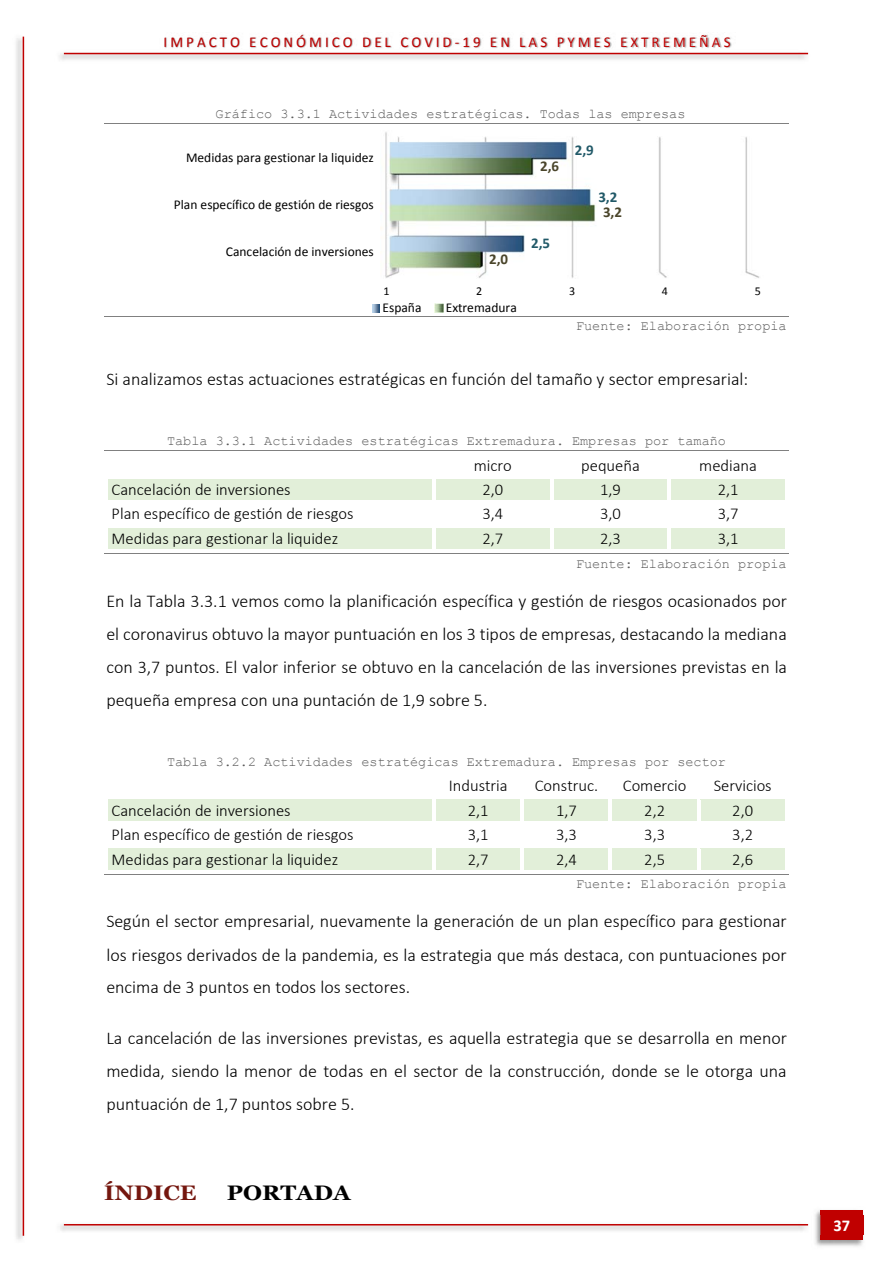
<style>
.page{position:relative;width:893px;height:1263px;background:#fff}
.page>*{position:absolute;margin:0;border:0;box-sizing:border-box;transform-origin:0 0}
.t1{font:700 21px "Georgia";color:#000;scale:1.1 1}
.t2{font:700 21px "Georgia";color:#74160e;scale:1.1 1}
.t3{font:300 18px/33px "Calibri";color:#000;text-align:justify}
.t4{font:300 16.5px "Calibri";color:#000}
.t5{font:700 16.5px "Calibri";color:#fff}
.t6{font:15px "Calibri";letter-spacing:.205em;color:#c00000}
.t7{font:700 15px "Calibri";color:#4a452a}
.t8{font:700 15px "Calibri";color:#215968}
.t9{font:13.5px "Courier New";color:#595959}
.t10{font:13.5px "Calibri";color:#000}
.t11{font:12px "Calibri";color:#000}
</style>
<div class="page">
<img style="left:164px;top:34px;width:568px;height:14px">
<hr style="left:64px;top:53px;width:744px;height:1px;background:#c00000">
<img style="left:16px;top:36px;width:9px;height:1204px">
<hr style="left:23px;top:37px;width:1px;height:1199px;background:#c00000">
<hr style="left:64px;top:1224px;width:744px;height:1px;background:#c00000">
<img style="left:815px;top:1210px;width:49px;height:37px">
<div style="left:821px;top:1210px;width:42px;height:30px;background:#c00000"></div>
<img style="left:820px;top:1215px;width:1px;height:20px">
<hr style="left:104px;top:123px;width:685px;height:1px;background:#808080">
<hr style="left:104px;top:316px;width:685px;height:1px;background:#808080">
<hr style="left:104px;top:451px;width:685px;height:1px;background:#808080">
<hr style="left:108px;top:451px;width:325px;height:3px;background:#fff">
<hr style="left:436px;top:451px;width:114px;height:3px;background:#fff">
<hr style="left:553px;top:451px;width:115px;height:3px;background:#fff">
<hr style="left:671px;top:451px;width:114px;height:3px;background:#fff">
<div style="left:108px;top:479px;width:325px;height:21px;background:#e2efd9"></div>
<div style="left:436px;top:479px;width:114px;height:21px;background:#e2efd9"></div>
<div style="left:553px;top:479px;width:115px;height:21px;background:#e2efd9"></div>
<div style="left:671px;top:479px;width:114px;height:21px;background:#e2efd9"></div>
<div style="left:108px;top:528px;width:325px;height:21px;background:#e2efd9"></div>
<div style="left:436px;top:528px;width:114px;height:21px;background:#e2efd9"></div>
<div style="left:553px;top:528px;width:115px;height:21px;background:#e2efd9"></div>
<div style="left:671px;top:528px;width:114px;height:21px;background:#e2efd9"></div>
<hr style="left:104px;top:553px;width:685px;height:1px;background:#808080">
<hr style="left:104px;top:771px;width:685px;height:1px;background:#808080">
<div style="left:108px;top:800px;width:325px;height:21px;background:#e2efd9"></div>
<div style="left:436px;top:800px;width:85px;height:21px;background:#e2efd9"></div>
<div style="left:524px;top:800px;width:85px;height:21px;background:#e2efd9"></div>
<div style="left:612px;top:800px;width:85px;height:21px;background:#e2efd9"></div>
<div style="left:700px;top:800px;width:85px;height:21px;background:#e2efd9"></div>
<svg style="left:108px;top:799px;width:324px;height:1px"></svg>
<svg style="left:436px;top:799px;width:84px;height:1px"></svg>
<svg style="left:524px;top:799px;width:84px;height:1px"></svg>
<svg style="left:612px;top:799px;width:85px;height:1px"></svg>
<svg style="left:700px;top:799px;width:85px;height:1px"></svg>
<div style="left:108px;top:849px;width:325px;height:21px;background:#e2efd9"></div>
<div style="left:436px;top:849px;width:85px;height:21px;background:#e2efd9"></div>
<div style="left:524px;top:849px;width:85px;height:21px;background:#e2efd9"></div>
<div style="left:612px;top:849px;width:85px;height:21px;background:#e2efd9"></div>
<div style="left:700px;top:849px;width:85px;height:21px;background:#e2efd9"></div>
<hr style="left:104px;top:874px;width:685px;height:1px;background:#808080">
<img style="left:381px;top:132px;width:379px;height:146px">
<svg style="left:372px;top:305px;width:7px;height:7px"></svg>
<svg style="left:435px;top:304px;width:8px;height:9px"></svg>
<p class="t6" style="left:164px;top:31px;width:568px">IMPACTO ECONÓMICO DEL COVID-19 EN LAS PYMES EXTREMEÑAS</p>
<p class="t9" style="left:216px;top:105px;width:471px">Gráfico 3.3.1 Actividades estratégicas. Todas las empresas</p>
<p class="t10" style="left:186px;top:148px;width:189px">Medidas para gestionar la liquidez</p>
<p class="t10" style="left:174px;top:195px;width:201px">Plan específico de gestión de riesgos</p>
<p class="t10" style="left:226px;top:243px;width:150px">Cancelación de inversiones</p>
<p class="t7" style="left:489px;top:248px;width:20px">2,0</p>
<p class="t7" style="left:540px;top:155px;width:20px">2,6</p>
<p class="t8" style="left:531px;top:233px;width:20px">2,5</p>
<p class="t8" style="left:575px;top:140px;width:20px">2,9</p>
<p class="t8" style="left:598px;top:186px;width:20px">3,2</p>
<p class="t7" style="left:603px;top:202px;width:20px">3,2</p>
<p class="t11" style="left:383px;top:282px;width:8px">1</p>
<p class="t11" style="left:476px;top:282px;width:8px">2</p>
<p class="t11" style="left:569px;top:282px;width:8px">3</p>
<p class="t11" style="left:662px;top:282px;width:8px">4</p>
<p class="t11" style="left:755px;top:282px;width:8px">5</p>
<p class="t10" style="left:382px;top:298px;width:41px">España</p>
<p class="t10" style="left:446px;top:298px;width:73px">Extremadura</p>
<p class="t9" style="left:576px;top:318px;width:212px">Fuente: Elaboración propia</p>
<p class="t3" style="left:106px;top:362px;width:643px">Si analizamos estas actuaciones estratégicas en función del tamaño y sector empresarial:</p>
<p class="t9" style="left:167px;top:432px;width:560px">Tabla 3.3.1 Actividades estratégicas Extremadura. Empresas por tamaño</p>
<p class="t4" style="left:474px;top:455px;width:40px">micro</p>
<p class="t4" style="left:581px;top:455px;width:60px">pequeña</p>
<p class="t4" style="left:699px;top:455px;width:59px">mediana</p>
<p class="t4" style="left:112px;top:479px;width:181px">Cancelación de inversiones</p>
<p class="t4" style="left:482px;top:479px;width:22px">2,0</p>
<p class="t4" style="left:600px;top:479px;width:22px">1,9</p>
<p class="t4" style="left:718px;top:479px;width:22px">2,1</p>
<p class="t4" style="left:112px;top:503px;width:243px">Plan específico de gestión de riesgos</p>
<p class="t4" style="left:482px;top:503px;width:22px">3,4</p>
<p class="t4" style="left:600px;top:503px;width:22px">3,0</p>
<p class="t4" style="left:718px;top:503px;width:22px">3,7</p>
<p class="t4" style="left:112px;top:528px;width:228px">Medidas para gestionar la liquidez</p>
<p class="t4" style="left:482px;top:528px;width:22px">2,7</p>
<p class="t4" style="left:600px;top:528px;width:22px">2,3</p>
<p class="t4" style="left:718px;top:528px;width:22px">3,1</p>
<p class="t9" style="left:576px;top:555px;width:212px">Fuente: Elaboración propia</p>
<p class="t3" style="left:106px;top:584px;width:682px">En la Tabla 3.3.1 vemos como la planificación específica y gestión de riesgos ocasionados por el coronavirus obtuvo la mayor puntuación en los 3 tipos de empresas, destacando la mediana con 3,7 puntos. El valor inferior se obtuvo en la cancelación de las inversiones previstas en la pequeña empresa con una puntación de 1,9 sobre 5.</p>
<p class="t9" style="left:167px;top:753px;width:560px">Tabla 3.2.2 Actividades estratégicas Extremadura. Empresas por sector</p>
<p class="t4" style="left:449px;top:775px;width:60px">Industria</p>
<p class="t4" style="left:535px;top:775px;width:65px">Construc.</p>
<p class="t4" style="left:623px;top:775px;width:65px">Comercio</p>
<p class="t4" style="left:714px;top:775px;width:59px">Servicios</p>
<p class="t4" style="left:112px;top:800px;width:181px">Cancelación de inversiones</p>
<p class="t4" style="left:468px;top:800px;width:22px">2,1</p>
<p class="t4" style="left:556px;top:800px;width:22px">1,7</p>
<p class="t4" style="left:644px;top:800px;width:22px">2,2</p>
<p class="t4" style="left:732px;top:800px;width:22px">2,0</p>
<p class="t4" style="left:112px;top:824px;width:243px">Plan específico de gestión de riesgos</p>
<p class="t4" style="left:468px;top:824px;width:22px">3,1</p>
<p class="t4" style="left:556px;top:824px;width:22px">3,3</p>
<p class="t4" style="left:644px;top:824px;width:22px">3,3</p>
<p class="t4" style="left:732px;top:824px;width:22px">3,2</p>
<p class="t4" style="left:112px;top:849px;width:228px">Medidas para gestionar la liquidez</p>
<p class="t4" style="left:468px;top:849px;width:22px">2,7</p>
<p class="t4" style="left:556px;top:849px;width:22px">2,4</p>
<p class="t4" style="left:644px;top:849px;width:22px">2,5</p>
<p class="t4" style="left:732px;top:849px;width:22px">2,6</p>
<p class="t9" style="left:576px;top:875px;width:212px">Fuente: Elaboración propia</p>
<p class="t3" style="left:106px;top:905px;width:682px">Según el sector empresarial, nuevamente la generación de un plan específico para gestionar los riesgos derivados de la pandemia, es la estrategia que más destaca, con puntuaciones por encima de 3 puntos en todos los sectores.</p>
<p class="t3" style="left:106px;top:1022px;width:682px">La cancelación de las inversiones previstas, es aquella estrategia que se desarrolla en menor medida, siendo la menor de todas en el sector de la construcción, donde se le otorga una puntuación de 1,7 puntos sobre 5.</p>
<p class="t2" style="left:104px;top:1177px;width:86px">ÍNDICE</p>
<p class="t1" style="left:227px;top:1177px;width:114px">PORTADA</p>
<p class="t5" style="left:833px;top:1214px;width:18px">37</p>
</div>
